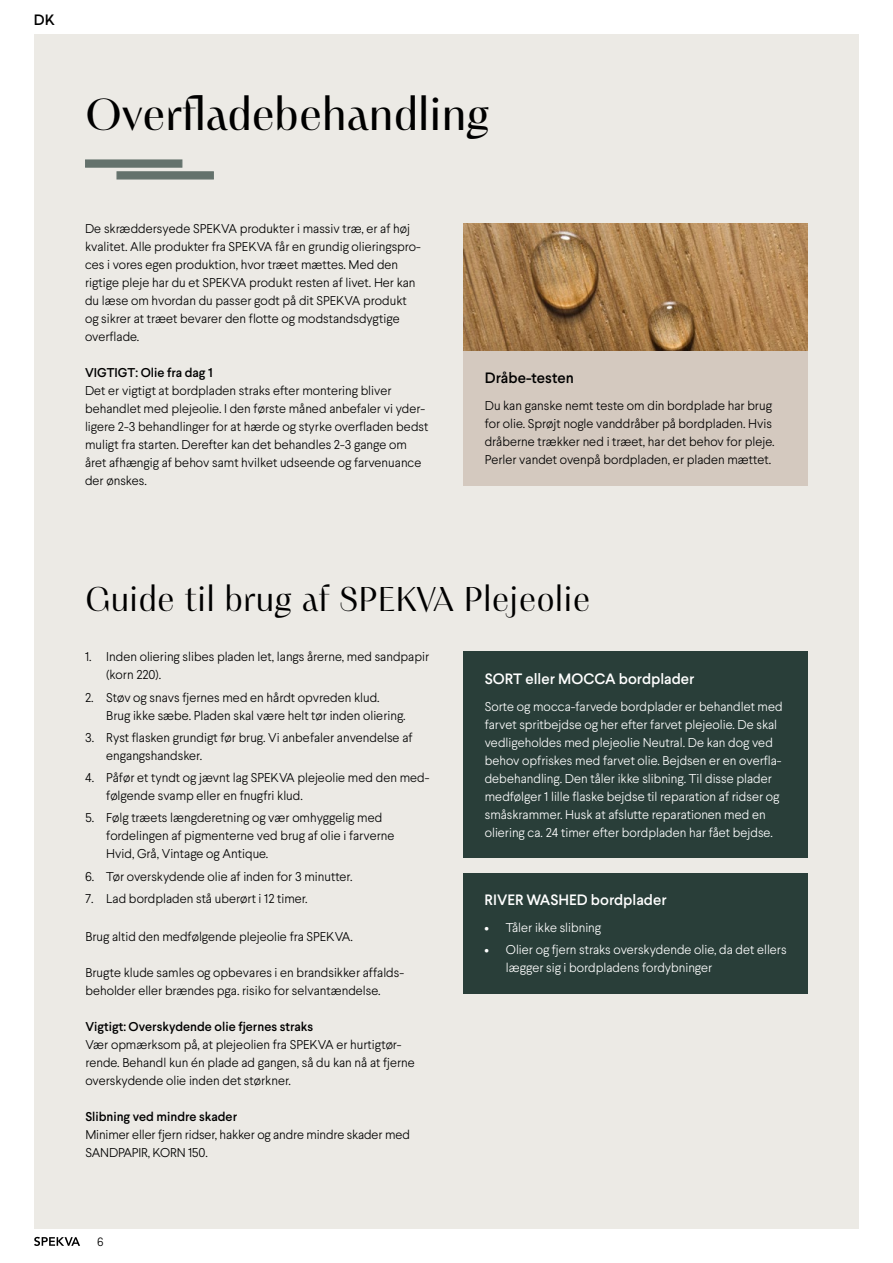
<style>
.page{position:relative;width:893px;height:1263px;background:#fff}
.page>*{position:absolute;margin:0;border:0;box-sizing:border-box;transform-origin:0 0}
.t1{font:45px "PF Marlet Display";color:#000}
.t2{font:300 34.5px "PF Marlet Display";color:#000}
.t3{font:500 15px "Larsseit";color:#fff}
.t4{font:500 15px "Larsseit";color:#000}
.t5{font:300 12.75px/18px "Larsseit";color:#000}
.t6{font:300 12.75px/18px "Larsseit";color:#fff}
.t7{font:500 12.75px "Larsseit";color:#000}
.t8{font:300 12px "Larsseit";color:#000}
</style>
<div class="page">
<div style="left:34px;top:34px;width:825px;height:1195px;background:#eceae5"></div>
<div style="left:463px;top:652px;width:345px;height:206px;background:#293e39"></div>
<div style="left:463px;top:873px;width:345px;height:120px;background:#293e39"></div>
<div style="left:85px;top:159px;width:97px;height:9px;background:#64726c;border:1px solid #2a3f39"></div>
<div style="left:116px;top:171px;width:98px;height:9px;background:#64726c;border:1px solid #2a3f39"></div>
<img style="left:463px;top:224px;width:345px;height:127px">
<div style="left:463px;top:351px;width:345px;height:134px;background:#d4c9bf"></div>
<svg style="left:34px;top:1237px;width:46px;height:9px"></svg>
<p class="t4" style="left:34px;top:10px;width:23px">DK</p>
<h1 class="t1" style="left:85px;top:86px;width:406px">Overfladebehandling</h1>
<p class="t5" style="left:85px;top:220px;width:337px">De skræddersyede SPEKVA produkter i massiv træ, er af høj kvalitet. Alle produkter fra SPEKVA får en grundig olieringspro&shy;ces i vores egen produktion, hvor træet mættes. Med den rigtige pleje har du et SPEKVA produkt resten af livet. Her kan du læse om hvordan du passer godt på dit SPEKVA produkt og sikrer at træet bevarer den flotte og modstandsdygtige overflade.</p>
<p class="t7" style="left:85px;top:365px;width:129px">VIGTIGT: Olie fra dag 1</p>
<p class="t5" style="left:85px;top:382px;width:345px">Det er vigtigt at bordpladen straks efter montering bliver behandlet med plejeolie. I den første måned anbefaler vi yder&shy;ligere 2-3 behandlinger for at hærde og styrke overfladen bedst muligt fra starten. Derefter kan det behandles 2-3 gange om året afhængig af behov samt hvilket udseende og farvenuance der ønskes.</p>
<p class="t4" style="left:485px;top:369px;width:91px">Dråbe-testen</p>
<p class="t5" style="left:485px;top:396px;width:291px">Du kan ganske nemt teste om din bordplade har brug for olie. Sprøjt nogle vanddråber på bordpladen. Hvis dråberne trækker ned i træet, har det behov for pleje.<br>Perler vandet ovenpå bordpladen, er pladen mættet.</p>
<h2 class="t2" style="left:85px;top:577px;width:507px">Guide til brug af SPEKVA Plejeolie</h2>
<p class="t5" style="left:106px;top:648px;width:324px;text-indent:-21px">1. Inden oliering slibes pladen let, langs årerne, med sandpapir (korn 220).</p>
<p class="t5" style="left:106px;top:688px;width:301px;text-indent:-21px">2. Støv og snavs fjernes med en hårdt opvreden klud.<br>Brug ikke sæbe. Pladen skal være helt tør inden oliering.</p>
<p class="t5" style="left:106px;top:728px;width:308px;text-indent:-21px">3. Ryst flasken grundigt før brug. Vi anbefaler anvendelse af engangshandsker.</p>
<p class="t5" style="left:106px;top:768px;width:325px;text-indent:-21px">4. Påfør et tyndt og jævnt lag SPEKVA plejeolie med den med&shy;følgende svamp eller en fnugfri klud.</p>
<p class="t5" style="left:106px;top:809px;width:290px;text-indent:-21px">5. Følg træets længderetning og vær omhyggelig med fordelingen af pigmenterne ved brug af olie i farverne<br>Hvid, Grå, Vintage og Antique.</p>
<p class="t5" style="left:85px;top:867px;width:269px">6. Tør overskydende olie af inden for 3 minutter.</p>
<p class="t5" style="left:85px;top:889px;width:224px">7. Lad bordpladen stå uberørt i 12 timer.</p>
<p class="t5" style="left:85px;top:927px;width:269px">Brug altid den medfølgende plejeolie fra SPEKVA.</p>
<p class="t5" style="left:85px;top:963px;width:320px">Brugte klude samles og opbevares i en brandsikker affalds&shy;beholder eller brændes pga. risiko for selvantændelse.</p>
<p class="t7" style="left:85px;top:1018px;width:229px">Vigtigt: Overskydende olie fjernes straks</p>
<p class="t5" style="left:85px;top:1035px;width:331px">Vær opmærksom på, at plejeolien fra SPEKVA er hurtigtør&shy;rende. Behandl kun én plade ad gangen, så du kan nå at fjerne overskydende olie inden det størkner.</p>
<p class="t7" style="left:85px;top:1108px;width:153px">Slibning ved mindre skader</p>
<p class="t5" style="left:85px;top:1125px;width:326px">Minimer eller fjern ridser, hakker og andre mindre skader med<br>SANDPAPIR, KORN 150.</p>
<p class="t8" style="left:97px;top:1234px;width:8px">6</p>
<p class="t3" style="left:485px;top:669px;width:211px">SORT eller MOCCA bordplader</p>
<p class="t6" style="left:485px;top:697px;width:300px">Sorte og mocca-farvede bordplader er behandlet med farvet spritbejdse og her efter farvet plejeolie. De skal vedligeholdes med plejeolie Neutral. De kan dog ved behov opfriskes med farvet olie. Bejdsen er en overfla&shy;debehandling. Den tåler ikke slibning. Til disse plader medfølger 1 lille flaske bejdse til reparation af ridser og småskrammer. Husk at afslutte reparationen med en oliering ca. 24 timer efter bordpladen har fået bejdse.</p>
<p class="t3" style="left:485px;top:890px;width:184px">RIVER WASHED bordplader</p>
<p class="t6" style="left:485px;top:918px;width:118px">• Tåler ikke slibning</p>
<p class="t6" style="left:506px;top:940px;width:282px;text-indent:-21px">• Olier og fjern straks overskydende olie, da det ellers lægger sig i bordpladens fordybninger</p>
</div>
